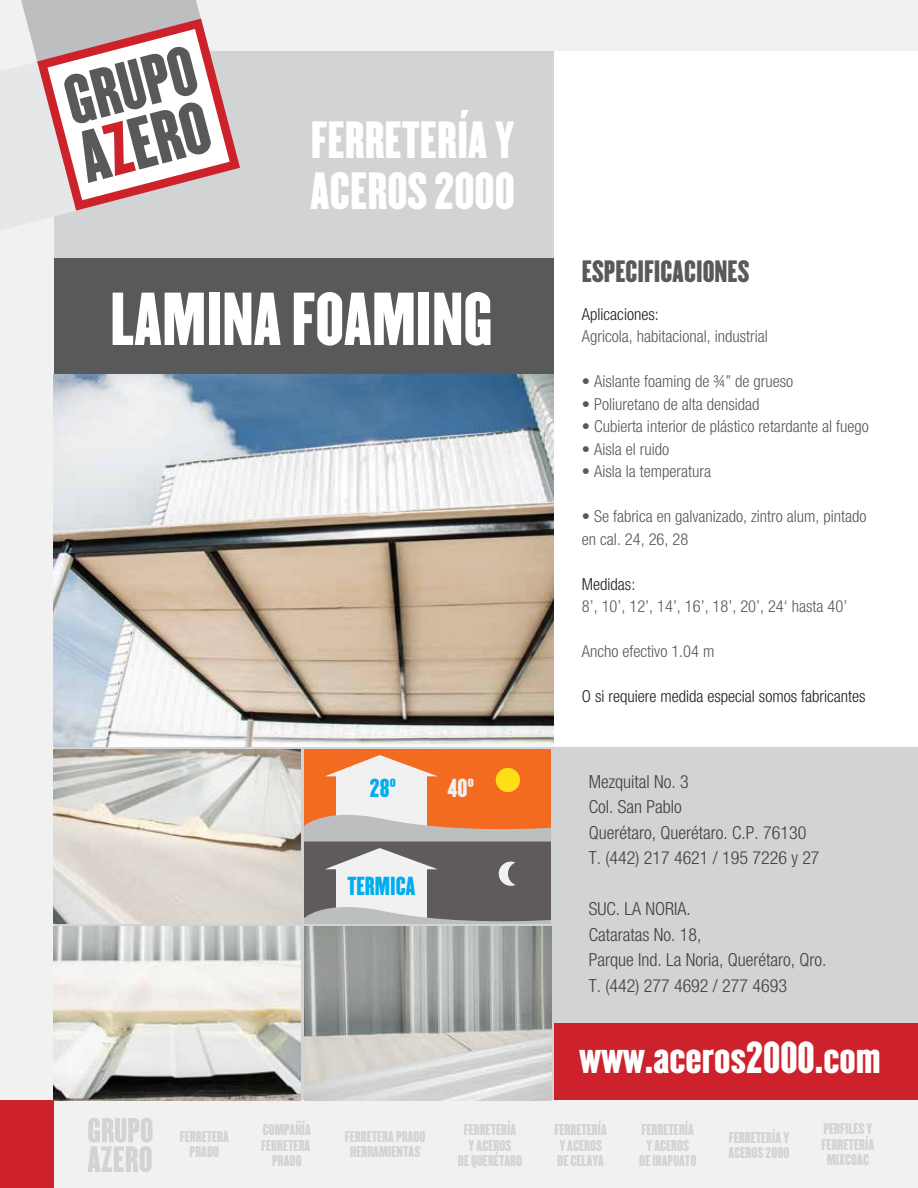
<style>
.page{position:relative;width:918px;height:1188px;background:#fff}
.page>*{position:absolute;margin:0;border:0;box-sizing:border-box;transform-origin:0 0}
.t1{font:65.4px "Champion HTF Lightweight";color:#fff}
.t2{font:45.75px/51.6px "Champion HTF Lightweight";color:#fff}
.t3{font:39.15px "Champion HTF Lightweight";color:#fff}
.t4{font:27px "Champion HTF Lightweight";color:#58595b}
.t5{font:22.8px "Champion HTF Lightweight";color:#00aeef}
.t6{font:22.8px "Champion HTF Lightweight";color:#f1f1f2}
.t7{font:300 condensed 18px/25.5px "Helvetica Neue";color:#414042}
.t8{font:300 condensed 16.5px/22.5px "Helvetica Neue";color:#58595b}
.t9{font:300 condensed 16.5px "Helvetica Neue";color:#231f20}
.t10{font:13.65px/15.3px "Champion HTF Lightweight";color:#d1d3d4;text-align:center}
</style>
<div class="page">
<div style="left:506px;top:1018px;width:412px;height:94px;background:#cd222b"></div>
<div style="left:506px;top:747px;width:412px;height:276px;background:#d1d3d4"></div>
<div style="left:51px;top:14px;width:503px;height:1116px;background:#d1d3d4"></div>
<div style="left:51px;top:258px;width:503px;height:164px;background:#58595b"></div>
<div style="left:53px;top:0;width:865px;height:50px;background:#f1f1f2"></div>
<div style="left:0;top:50px;width:53px;height:1050px;background:#f1f1f2"></div>
<div style="left:53px;top:1100px;width:865px;height:88px;background:#f1f1f2"></div>
<div style="left:0;top:1100px;width:53px;height:88px;background:#cd222b"></div>
<svg style="left:88px;top:1118px;width:64px;height:54px"></svg>
<svg style="left:8px;top:0;width:193px;height:19px;background:#c0c2c4"></svg>
<svg style="left:0;top:19px;width:240px;height:221px"></svg>
<img style="left:53px;top:749px;width:248px;height:174px">
<div style="left:305px;top:749px;width:246px;height:174px;background:#5e5a5d"></div>
<div style="left:305px;top:749px;width:246px;height:92px;background:#f36b21"></div>
<div style="left:336px;top:774px;width:90px;height:54px;background:#f1f1f2"></div>
<div style="left:336px;top:866px;width:90px;height:53px;background:#f1f1f2"></div>
<svg style="left:305px;top:806px;width:246px;height:35px"></svg>
<svg style="left:305px;top:898px;width:246px;height:25px"></svg>
<div style="left:496px;top:768px;width:24px;height:24px;background:#ffde17;border-radius:50%"></div>
<svg style="left:499px;top:862px;width:16px;height:24px"></svg>
<svg style="left:326px;top:755px;width:111px;height:21px"></svg>
<svg style="left:326px;top:848px;width:111px;height:21px"></svg>
<img style="left:53px;top:926px;width:248px;height:174px">
<img style="left:305px;top:926px;width:247px;height:174px">
<img style="left:53px;top:374px;width:500px;height:372px">
<h2 class="t2" style="left:310px;top:115px;width:206px">FERRETERÍA Y<br>ACEROS 2000</h2>
<h1 class="t1" style="left:110px;top:275px;width:384px">LAMINA FOAMING</h1>
<h3 class="t5" style="left:370px;top:772px;width:28px">28º</h3>
<h3 class="t6" style="left:447px;top:772px;width:28px">40º</h3>
<h3 class="t5" style="left:347px;top:871px;width:70px">TERMICA</h3>
<h3 class="t4" style="left:582px;top:253px;width:169px">ESPECIFICACIONES</h3>
<p class="t9" style="left:582px;top:305px;width:78px">Aplicaciones:</p>
<p class="t8" style="left:582px;top:325px;width:187px">Agricola, habitacional, industrial</p>
<p class="t8" style="left:582px;top:370px;width:213px">• Aislante foaming de ¾” de grueso</p>
<p class="t8" style="left:582px;top:393px;width:179px">• Poliuretano de alta densidad</p>
<p class="t8" style="left:582px;top:415px;width:289px">• Cubierta interior de plástico retardante al fuego</p>
<p class="t8" style="left:582px;top:438px;width:89px">• Aisla el ruido</p>
<p class="t8" style="left:582px;top:460px;width:131px">• Aisla la temperatura</p>
<p class="t8" style="left:582px;top:505px;width:286px">• Se fabrica en galvanizado, zintro alum, pintado en cal. 24, 26, 28</p>
<p class="t9" style="left:582px;top:575px;width:55px">Medidas:</p>
<p class="t8" style="left:582px;top:595px;width:267px">8’, 10’, 12’, 14’, 16’, 18’, 20’, 24‘ hasta 40’</p>
<p class="t8" style="left:582px;top:640px;width:134px">Ancho efectivo 1.04 m</p>
<p class="t9" style="left:582px;top:687px;width:285px">O si requiere medida especial somos fabricantes</p>
<p class="t7" style="left:589px;top:768px;width:232px">Mezquital No. 3<br>Col. San Pablo<br>Querétaro, Querétaro. C.P. 76130<br>T. (442) 217 4621 / 195 7226 y 27</p>
<p class="t7" style="left:589px;top:896px;width:239px">SUC. LA NORIA.<br>Cataratas No. 18,<br>Parque Ind. La Noria, Querétaro, Qro.<br>T. (442) 277 4692 / 277 4693</p>
<h3 class="t3" style="left:579px;top:1031px;width:303px">www.aceros2000.com</h3>
<p class="t10" style="left:180px;top:1129px;width:51px">FERRETERA<br>PRADO</p>
<p class="t10" style="left:261px;top:1123px;width:51px">COMPAÑÍA<br>FERRETERA<br>PRADO</p>
<p class="t10" style="left:345px;top:1129px;width:82px">FERRETERA PRADO<br>HERRAMIENTAS</p>
<p class="t10" style="left:458px;top:1123px;width:66px">FERRETERÍA<br>Y ACEROS<br>DE QUERÉTARO</p>
<p class="t10" style="left:554px;top:1123px;width:54px;text-align:left">FERRETERÍA<br>Y ACEROS<br>DE CELAYA</p>
<p class="t10" style="left:639px;top:1123px;width:59px">FERRETERÍA<br>Y ACEROS<br>DE IRAPUATO</p>
<p class="t10" style="left:729px;top:1130px;width:62px;text-align:left">FERRETERÍA Y<br>ACEROS 2000</p>
<p class="t10" style="left:822px;top:1122px;width:54px">PERFILES Y<br>FERRETERÍA<br>MIXCOAC</p>
</div>
